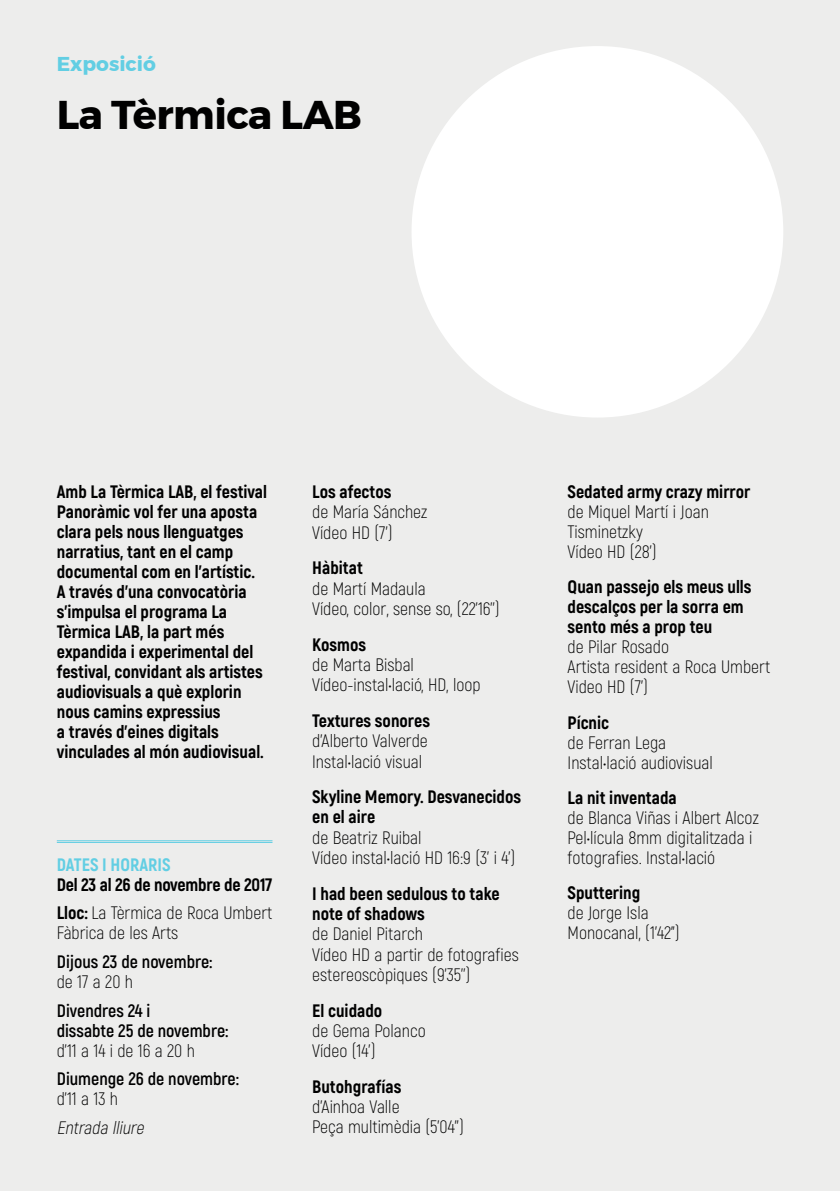
<style>
.page{position:relative;width:840px;height:1191px;background:#fff}
.page>*{position:absolute;margin:0;border:0;box-sizing:border-box;transform-origin:0 0}
.t1{font:700 40px "Montserrat";letter-spacing:-.01em;color:#000}
.t2{font:700 20px "Montserrat";color:#62cee3}
.t3{font:800 18px/20px "Akrobat";color:#000}
.t4{font:300 18px/20.4px "Akrobat";color:#000}
.t5{font:700 18px/20px "Akrobat";color:#000}
.t6{font:800 18px "Akrobat";color:#62cee3}
.t7{font:italic 300 18px "Akrobat";color:#000}
.s1{font-weight:300}
</style>
<div class="page">
<div style="left:0;top:0;width:839px;height:1191px;background:#ededec"></div>
<div style="left:411px;top:46px;width:371px;height:371px;background:#fff;border-radius:50%"></div>
<hr style="left:57px;top:840px;width:215px;height:1px;background:#62cee3">
<hr style="left:57px;top:842px;width:215px;height:1px;background:#62cee3">
<p class="t2" style="left:57px;top:48px;width:101px">Exposició</p>
<h1 class="t1" style="left:57px;top:83px;width:306px">La Tèrmica LAB</h1>
<p class="t3" style="left:57px;top:482px;width:212px">Amb La Tèrmica LAB, el festival<br>Panoràmic vol fer una aposta clara pels nous llenguatges narratius, tant en el camp documental com en l’artístic.<br>A través d’una convocatòria s’impulsa el programa La<br>Tèrmica LAB, la part més expandida i experimental del festival, convidant als artistes audiovisuals a què explorin nous camins expressius<br>a través d’eines digitals vinculades al món audiovisual.</p>
<p class="t6" style="left:57px;top:853px;width:115px">DATES I HORARIS</p>
<p class="t3" style="left:57px;top:870px;width:217px;line-height:28.6px">Del 23 al 26 de novembre de 2017<br>Lloc: <span class="s1">La Tèrmica de Roca Umbert</span></p>
<p class="t4" style="left:57px;top:923px;width:123px">Fàbrica de les Arts</p>
<p class="t5" style="left:57px;top:951px;width:157px">Dijous 23 de novembre:</p>
<p class="t4" style="left:57px;top:971px;width:78px">de 17 a 20 h</p>
<p class="t5" style="left:57px;top:1000px;width:173px">Divendres 24 i<br>dissabte 25 de novembre:</p>
<p class="t4" style="left:57px;top:1040px;width:140px">d’11 a 14 i de 16 a 20 h</p>
<p class="t5" style="left:57px;top:1068px;width:183px">Diumenge 26 de novembre:</p>
<p class="t4" style="left:57px;top:1088px;width:63px">d’11 a 13 h</p>
<p class="t7" style="left:57px;top:1116px;width:92px">Entrada lliure</p>
<p class="t3" style="left:312px;top:482px;width:81px">Los afectos</p>
<p class="t4" style="left:312px;top:502px;width:117px">de María Sánchez<br>Vídeo HD (7’)</p>
<p class="t3" style="left:312px;top:558px;width:52px">Hàbitat</p>
<p class="t4" style="left:312px;top:578px;width:189px">de Martí Madaula<br>Vídeo, color, sense so, (22’16’’)</p>
<p class="t3" style="left:312px;top:634px;width:55px">Kosmos</p>
<p class="t4" style="left:312px;top:654px;width:170px">de Marta Bisbal<br>Vídeo-instal•lació, HD, loop</p>
<p class="t3" style="left:312px;top:710px;width:119px">Textures sonores</p>
<p class="t4" style="left:312px;top:730px;width:117px">d’Alberto Valverde<br>Instal•lació visual</p>
<p class="t3" style="left:312px;top:786px;width:210px">Skyline Memory. Desvanecidos en el aire</p>
<p class="t4" style="left:312px;top:827px;width:204px">de Beatriz Ruibal<br>Vídeo instal•lació HD 16:9 (3’ i 4’)</p>
<p class="t3" style="left:312px;top:883px;width:189px">I had been sedulous to take note of shadows</p>
<p class="t4" style="left:312px;top:923px;width:208px">de Daniel Pitarch<br>Vídeo HD a partir de fotografies estereoscòpiques (9’35’’)</p>
<p class="t3" style="left:312px;top:1000px;width:72px">El cuidado</p>
<p class="t4" style="left:312px;top:1020px;width:115px">de Gema Polanco<br>Vídeo (14’)</p>
<p class="t3" style="left:312px;top:1076px;width:91px">Butohgrafías</p>
<p class="t4" style="left:312px;top:1096px;width:153px">d’Ainhoa Valle<br>Peça multimèdia (5’04’’)</p>
<p class="t3" style="left:567px;top:481px;width:184px">Sedated army crazy mirror</p>
<p class="t4" style="left:567px;top:502px;width:143px">de Miquel Martí i Joan<br>Tisminetzky<br>Vídeo HD (28’)</p>
<p class="t3" style="left:567px;top:577px;width:185px">Quan passejo els meus ulls descalços per la sorra em sento més a prop teu</p>
<p class="t4" style="left:567px;top:637px;width:204px">de Pilar Rosado<br>Artista resident a Roca Umbert<br>Video HD (7’)</p>
<p class="t3" style="left:567px;top:712px;width:43px">Pícnic</p>
<p class="t4" style="left:567px;top:732px;width:147px">de Ferran Lega<br>Instal•lació audiovisual</p>
<p class="t3" style="left:567px;top:787px;width:111px">La nit inventada</p>
<p class="t4" style="left:567px;top:807px;width:193px">de Blanca Viñas i Albert Alcoz<br>Pel•lícula 8mm digitalitzada i fotografies. Instal•lació</p>
<p class="t3" style="left:567px;top:883px;width:74px">Sputtering</p>
<p class="t4" style="left:567px;top:903px;width:114px">de Jorge Isla<br>Monocanal, (1’42”)</p>
</div>
